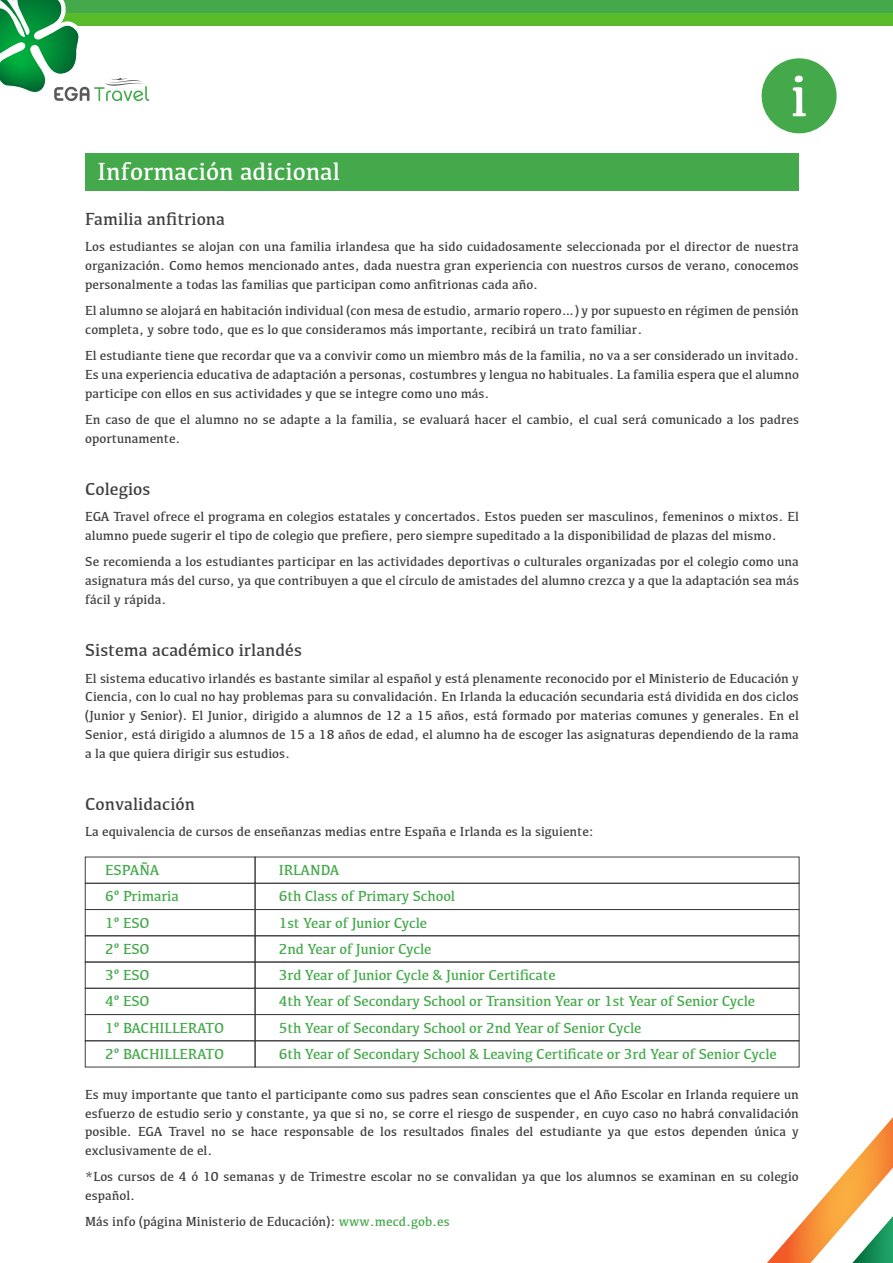
<style>
.page{position:relative;width:893px;height:1263px;background:#fff}
.page>*{position:absolute;margin:0;border:0;box-sizing:border-box;transform-origin:0 0}
.t1{font:60px "Kefa";color:#fff}
.t2{font:25.5px "Kefa";color:#fff}
.t3{font:18px "Kefa";color:#3e3d40}
.t4{font:15px/26.2px "Kefa";letter-spacing:-.01em;color:#44a94a}
.t5{font:13.5px/18.8px "Kefa";color:#3e3d40;text-align:justify}
.s1{color:#43a94a}
</style>
<div class="page">
<div style="left:0;top:0;width:893px;height:13px;background:#44a94a"></div>
<div style="left:0;top:13px;width:893px;height:13px;background:#58bc2a"></div>
<svg style="left:767px;top:1117px;width:126px;height:146px"></svg>
<div style="left:85px;top:154px;width:714px;height:37px;background:#44a94a"></div>
<div style="left:762px;top:58px;width:75px;height:75px;background:#44a94a;border-radius:50%"></div>
<div style="left:85px;top:883px;width:170px;height:27px;border:1px solid #3e3d40"></div>
<div style="left:85px;top:909px;width:170px;height:27px;border:1px solid #3e3d40"></div>
<div style="left:85px;top:935px;width:170px;height:27px;border:1px solid #3e3d40"></div>
<div style="left:255px;top:883px;width:544px;height:27px;border:1px solid #3e3d40"></div>
<div style="left:255px;top:909px;width:544px;height:27px;border:1px solid #3e3d40"></div>
<div style="left:255px;top:935px;width:544px;height:27px;border:1px solid #3e3d40"></div>
<div style="left:85px;top:962px;width:170px;height:26px;border:1px solid #3e3d40"></div>
<div style="left:85px;top:988px;width:170px;height:27px;border:1px solid #3e3d40"></div>
<div style="left:85px;top:1014px;width:170px;height:27px;border:1px solid #3e3d40"></div>
<div style="left:85px;top:1040px;width:170px;height:27px;border:1px solid #3e3d40"></div>
<div style="left:255px;top:962px;width:544px;height:26px;border:1px solid #3e3d40"></div>
<div style="left:255px;top:988px;width:544px;height:27px;border:1px solid #3e3d40"></div>
<div style="left:255px;top:1014px;width:544px;height:27px;border:1px solid #3e3d40"></div>
<div style="left:255px;top:1040px;width:544px;height:27px;border:1px solid #3e3d40"></div>
<svg style="left:0;top:0;width:149px;height:101px"></svg>
<h1 class="t1" style="left:790px;top:62px;width:19px">i</h1>
<h2 class="t2" style="left:98px;top:157px;width:244px">Información adicional</h2>
<h3 class="t3" style="left:85px;top:209px;width:141px">Familia anfitriona</h3>
<p class="t5" style="left:85px;top:237px;width:715px">Los estudiantes se alojan con una familia irlandesa que ha sido cuidadosamente seleccionada por el director de nuestra organización. Como hemos mencionado antes, dada nuestra gran experiencia con nuestros cursos de verano, conocemos personalmente a todas las familias que participan como anfitrionas cada año.</p>
<p class="t5" style="left:85px;top:301px;width:715px">El alumno se alojará en habitación individual (con mesa de estudio, armario ropero…) y por supuesto en régimen de pensión completa, y sobre todo, que es lo que consideramos más importante, recibirá un trato familiar.</p>
<p class="t5" style="left:85px;top:346px;width:715px">El estudiante tiene que recordar que va a convivir como un miembro más de la familia, no va a ser considerado un invitado.<br>Es una experiencia educativa de adaptación a personas, costumbres y lengua no habituales. La familia espera que el alumno participe con ellos en sus actividades y que se integre como uno más.</p>
<p class="t5" style="left:85px;top:410px;width:715px">En caso de que el alumno no se adapte a la familia, se evaluará hacer el cambio, el cual será comunicado a los padres oportunamente.</p>
<h3 class="t3" style="left:85px;top:479px;width:67px">Colegios</h3>
<p class="t5" style="left:85px;top:507px;width:715px">EGA Travel ofrece el programa en colegios estatales y concertados. Estos pueden ser masculinos, femeninos o mixtos. El alumno puede sugerir el tipo de colegio que prefiere, pero siempre supeditado a la disponibilidad de plazas del mismo.</p>
<p class="t5" style="left:85px;top:552px;width:715px">Se recomienda a los estudiantes participar en las actividades deportivas o culturales organizadas por el colegio como una asignatura más del curso, ya que contribuyen a que el círculo de amistades del alumno crezca y a que la adaptación sea más fácil y rápida.</p>
<h3 class="t3" style="left:85px;top:640px;width:218px">Sistema académico irlandés</h3>
<p class="t5" style="left:85px;top:669px;width:715px">El sistema educativo irlandés es bastante similar al español y está plenamente reconocido por el Ministerio de Educación y Ciencia, con lo cual no hay problemas para su convalidación. En Irlanda la educación secundaria está dividida en dos ciclos (Junior y Senior). El Junior, dirigido a alumnos de 12 a 15 años, está formado por materias comunes y generales. En el Senior, está dirigido a alumnos de 15 a 18 años de edad, el alumno ha de escoger las asignaturas dependiendo de la rama a la que quiera dirigir sus estudios.</p>
<h3 class="t3" style="left:85px;top:794px;width:111px">Convalidación</h3>
<p class="t5" style="left:85px;top:822px;width:510px">La equivalencia de cursos de enseñanzas medias entre España e Irlanda es la siguiente:</p>
<p class="t4" style="left:105px;top:857px;width:120px">ESPAÑA<br>6º Primaria<br>1º ESO<br>2º ESO<br>3º ESO<br>4º ESO<br>1º BACHILLERATO<br>2º BACHILLERATO</p>
<p class="t4" style="left:279px;top:857px;width:499px">IRLANDA<br>6th Class of Primary School<br>1st Year of Junior Cycle<br>2nd Year of Junior Cycle<br>3rd Year of Junior Cycle &amp; Junior Certificate<br>4th Year of Secondary School or Transition Year or 1st Year of Senior Cycle 5th Year of Secondary School or 2nd Year of Senior Cycle<br>6th Year of Secondary School &amp; Leaving Certificate or 3rd Year of Senior Cycle</p>
<p class="t5" style="left:85px;top:1085px;width:715px">Es muy importante que tanto el participante como sus padres sean conscientes que el Año Escolar en Irlanda requiere un esfuerzo de estudio serio y constante, ya que si no, se corre el riesgo de suspender, en cuyo caso no habrá convalidación posible. EGA Travel no se hace responsable de los resultados finales del estudiante ya que estos dependen única y exclusivamente de el.</p>
<p class="t5" style="left:85px;top:1167px;width:715px">*Los cursos de 4 ó 10 semanas y de Trimestre escolar no se convalidan ya que los alumnos se examinan en su colegio español.</p>
<p class="t5" style="left:85px;top:1212px;width:366px">Más info (página Ministerio de Educación): <span class="s1">www.mecd.gob.es</span></p>
</div>
